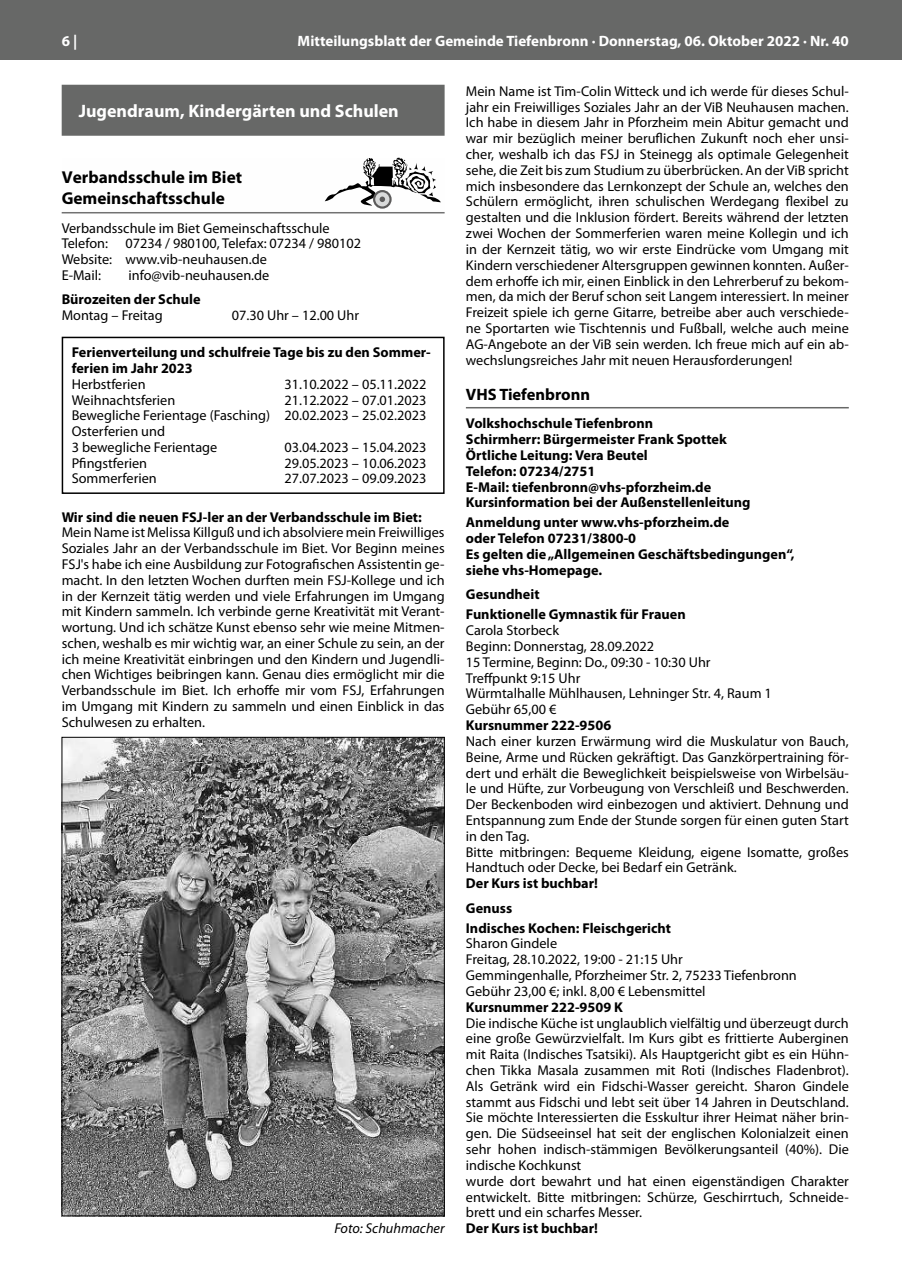
<style>
.page{position:relative;width:902px;height:1280px;background:#fff}
.page>*{position:absolute;margin:0;border:0;box-sizing:border-box;transform-origin:0 0}
.t1{font:700 18px "Myriad Pro";color:#fff}
.t2{font:700 17.25px/20.7px "Myriad Pro";color:#000}
.t3{font:700 16.5px "Myriad Pro";color:#000}
.t4{font:700 15px "Myriad Pro";color:#fff}
.t5{font:14.25px/15.8px "Myriad Pro";color:#000}
.t6{font:700 14.25px/15.8px "Myriad Pro";color:#000}
.t7{font:italic 14.25px "Myriad Pro";color:#000}
</style>
<div class="page">
<div style="left:0;top:0;width:901px;height:60px;background:#676867"></div>
<div style="left:62px;top:85px;width:382px;height:51px;background:#676867"></div>
<div style="left:373px;top:190px;width:18px;height:19px;border:2px solid #5c5b5b;border-radius:50%"></div>
<svg style="left:325px;top:158px;width:116px;height:48px"></svg>
<hr style="left:62px;top:212px;width:382px;height:1px;background:#727272">
<div style="left:62px;top:337px;width:382px;height:157px;border:2px solid #000"></div>
<img style="left:64px;top:739px;width:378px;height:475px">
<hr style="left:466px;top:407px;width:382px;height:1px;background:#676867">
<p class="t4" style="left:62px;top:31px;width:17px">6 |</p>
<p class="t4" style="left:297px;top:31px;width:552px">Mitteilungsblatt der Gemeinde Tiefenbronn · Donnerstag, 06. Oktober 2022 · Nr. 40</p>
<p class="t1" style="left:79px;top:99px;width:321px">Jugendraum, Kindergärten und Schulen</p>
<p class="t2" style="left:62px;top:166px;width:182px">Verbandsschule im Biet<br>Gemeinschaftsschule</p>
<p class="t5" style="left:62px;top:220px;width:301px">Verbandsschule im Biet Gemeinschaftsschule Telefon: 07234 / 980100, Telefax: 07234 / 980102<br>Website: www.vib-neuhausen.de<br>E-Mail:</p>
<p class="t5" style="left:128px;top:267px;width:142px">info@vib-neuhausen.de</p>
<p class="t6" style="left:62px;top:291px;width:140px">Bürozeiten der Schule</p>
<p class="t5" style="left:62px;top:307px;width:103px">Montag – Freitag</p>
<p class="t5" style="left:232px;top:307px;width:129px">07.30 Uhr – 12.00 Uhr</p>
<p class="t6" style="left:72px;top:344px;width:360px">Ferienverteilung und schulfreie Tage bis zu den Sommer&shy;ferien im Jahr 2023</p>
<p class="t5" style="left:72px;top:376px;width:75px">Herbstferien</p>
<p class="t5" style="left:284px;top:376px;width:143px">31.10.2022 – 05.11.2022</p>
<p class="t5" style="left:72px;top:392px;width:105px">Weihnachtsferien</p>
<p class="t5" style="left:72px;top:392px;width:356px;text-indent:213px">21.12.2022 – 07.01.2023<br>Bewegliche Ferientage (Fasching) 20.02.2023 – 25.02.2023<br>Osterferien und<br>3 bewegliche Ferientage</p>
<p class="t5" style="left:284px;top:439px;width:143px">03.04.2023 – 15.04.2023</p>
<p class="t5" style="left:72px;top:455px;width:77px">Pfingstferien</p>
<p class="t5" style="left:284px;top:455px;width:143px">29.05.2023 – 10.06.2023</p>
<p class="t5" style="left:72px;top:470px;width:87px">Sommerferien</p>
<p class="t5" style="left:284px;top:470px;width:143px">27.07.2023 – 09.09.2023</p>
<p class="t6" style="left:62px;top:508px;width:361px">Wir sind die neuen FSJ-ler an der Verbandsschule im Biet:</p>
<p class="t5" style="left:62px;top:524px;width:384px;text-align:justify">Mein Name ist Melissa Killguß und ich absolviere mein Freiwilliges Soziales Jahr an der Verbandsschule im Biet. Vor Beginn meines FSJ's habe ich eine Ausbildung zur Fotografischen Assistentin ge&shy;macht. In den letzten Wochen durften mein FSJ-Kollege und ich in der Kernzeit tätig werden und viele Erfahrungen im Umgang mit Kindern sammeln. Ich verbinde gerne Kreativität mit Verant&shy;wortung. Und ich schätze Kunst ebenso sehr wie meine Mitmen&shy;schen, weshalb es mir wichtig war, an einer Schule zu sein, an der ich meine Kreativität einbringen und den Kindern und Jugendli&shy;chen Wichtiges beibringen kann. Genau dies ermöglicht mir die Verbandsschule im Biet. Ich erhoffe mir vom FSJ, Erfahrungen im Umgang mit Kindern zu sammeln und einen Einblick in das Schulwesen zu erhalten.</p>
<p class="t7" style="left:334px;top:1221px;width:112px">Foto: Schuhmacher</p>
<p class="t5" style="left:466px;top:83px;width:384px;text-align:justify">Mein Name ist Tim-Colin Witteck und ich werde für dieses Schul&shy;jahr ein Freiwilliges Soziales Jahr an der ViB Neuhausen machen.<br>Ich habe in diesem Jahr in Pforzheim mein Abitur gemacht und war mir bezüglich meiner beruflichen Zukunft noch eher unsi&shy;cher, weshalb ich das FSJ in Steinegg als optimale Gelegenheit sehe, die Zeit bis zum Studium zu überbrücken. An der ViB spricht mich insbesondere das Lernkonzept der Schule an, welches den Schülern ermöglicht, ihren schulischen Werdegang flexibel zu gestalten und die Inklusion fördert. Bereits während der letzten zwei Wochen der Sommerferien waren meine Kollegin und ich in der Kernzeit tätig, wo wir erste Eindrücke vom Umgang mit Kindern verschiedener Altersgruppen gewinnen konnten. Außer&shy;dem erhoffe ich mir, einen Einblick in den Lehrerberuf zu bekom&shy;men, da mich der Beruf schon seit Langem interessiert. In meiner Freizeit spiele ich gerne Gitarre, betreibe aber auch verschiede&shy;ne Sportarten wie Tischtennis und Fußball, welche auch meine AG-Angebote an der ViB sein werden. Ich freue mich auf ein ab&shy;wechslungsreiches Jahr mit neuen Herausforderungen!</p>
<p class="t3" style="left:466px;top:383px;width:126px">VHS Tiefenbronn</p>
<p class="t6" style="left:466px;top:415px;width:286px">Volkshochschule Tiefenbronn<br>Schirmherr: Bürgermeister Frank Spottek Örtliche Leitung: Vera Beutel<br>Telefon: 07234/2751<br>E-Mail: tiefenbronn@vhs-pforzheim.de Kursinformation bei der Außenstellenleitung</p>
<p class="t6" style="left:466px;top:514px;width:330px">Anmeldung unter www.vhs-pforzheim.de<br>oder Telefon 07231/3800-0<br>Es gelten die „Allgemeinen Geschäftsbedingungen“, siehe vhs-Homepage.</p>
<p class="t6" style="left:466px;top:584px;width:221px;line-height:20.1px">Gesundheit<br>Funktionelle Gymnastik für Frauen</p>
<p class="t5" style="left:466px;top:622px;width:307px">Carola Storbeck<br>Beginn: Donnerstag, 28.09.2022<br>15 Termine, Beginn: Do., 09:30 - 10:30 Uhr<br>Treffpunkt 9:15 Uhr<br>Würmtalhalle Mühlhausen, Lehninger Str. 4, Raum 1<br>Gebühr 65,00 €</p>
<p class="t6" style="left:466px;top:717px;width:147px">Kursnummer 222-9506</p>
<p class="t5" style="left:466px;top:733px;width:384px">Nach einer kurzen Erwärmung wird die Muskulatur von Bauch, Beine, Arme und Rücken gekräftigt. Das Ganzkörpertraining för&shy;dert und erhält die Beweglichkeit beispielsweise von Wirbelsäu&shy;le und Hüfte, zur Vorbeugung von Verschleiß und Beschwerden.<br>Der Beckenboden wird einbezogen und aktiviert. Dehnung und Entspannung zum Ende der Stunde sorgen für einen guten Start in den Tag.<br>Bitte mitbringen: Bequeme Kleidung, eigene Isomatte, großes Handtuch oder Decke, bei Bedarf ein Getränk.</p>
<p class="t6" style="left:466px;top:871px;width:134px;line-height:24.3px">Der Kurs ist buchbar!<br>Genuss</p>
<p class="t6" style="left:466px;top:919px;width:207px">Indisches Kochen: Fleischgericht</p>
<p class="t5" style="left:466px;top:935px;width:332px">Sharon Gindele<br>Freitag, 28.10.2022, 19:00 - 21:15 Uhr<br>Gemmingenhalle, Pforzheimer Str. 2, 75233 Tiefenbronn Gebühr 23,00 €; inkl. 8,00 € Lebensmittel</p>
<p class="t6" style="left:466px;top:998px;width:158px">Kursnummer 222-9509 K</p>
<p class="t5" style="left:466px;top:1015px;width:384px">Die indische Küche ist unglaublich vielfältig und überzeugt durch eine große Gewürzvielfalt. Im Kurs gibt es frittierte Auberginen mit Raita (Indisches Tsatsiki). Als Hauptgericht gibt es ein Hühn&shy;chen Tikka Masala zusammen mit Roti (Indisches Fladenbrot).<br>Als Getränk wird ein Fidschi-Wasser gereicht. Sharon Gindele stammt aus Fidschi und lebt seit über 14 Jahren in Deutschland.<br>Sie möchte Interessierten die Esskultur ihrer Heimat näher brin&shy;gen. Die Südseeinsel hat seit der englischen Kolonialzeit einen sehr hohen indisch-stämmigen Bevölkerungsanteil (40%). Die indische Kochkunst<br>wurde dort bewahrt und hat einen eigenständigen Charakter entwickelt. Bitte mitbringen: Schürze, Geschirrtuch, Schneide&shy;brett und ein scharfes Messer.</p>
<p class="t6" style="left:466px;top:1220px;width:134px">Der Kurs ist buchbar!</p>
</div>
